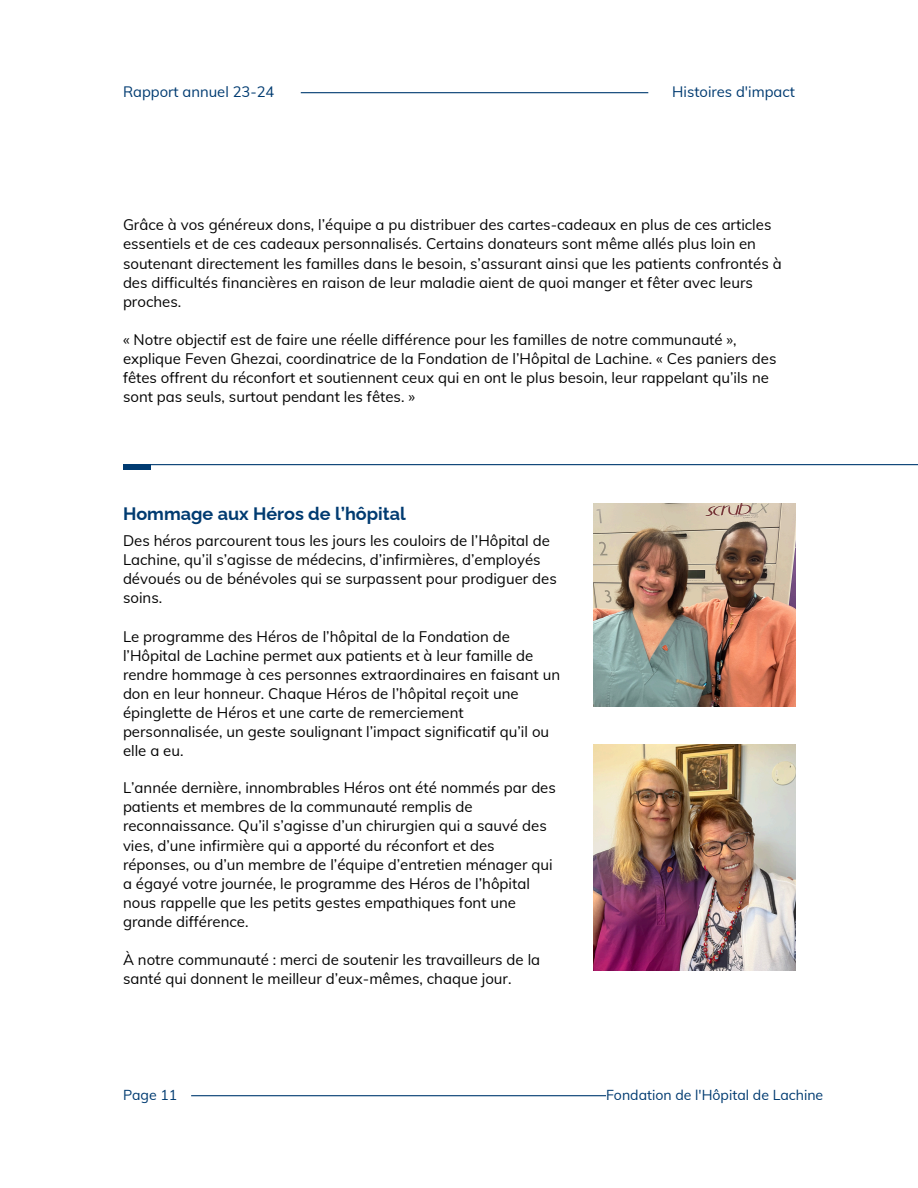
<style>
.page{position:relative;width:918px;height:1188px;background:#fff}
.page>*{position:absolute;margin:0;border:0;box-sizing:border-box;transform-origin:0 0}
.t1{font:700 18px "Raleway";color:#003b71}
.t2{font:15px/19.2px "Muli";color:#040404}
.t3{font:14.85px "Muli";color:#003b71}
.t4{font:14.1px "Muli";color:#003b71}
</style>
<div class="page">
<img style="left:594px;top:504px;width:201px;height:202px">
<hr style="left:123px;top:464px;width:795px;height:1px;background:#003b71">
<div style="left:123px;top:464px;width:28px;height:5px;background:#003b71"></div>
<hr style="left:301px;top:92px;width:347px;height:1px;background:#003b71">
<hr style="left:191px;top:1095px;width:415px;height:1px;background:#003b71">
<img style="left:594px;top:745px;width:201px;height:226px">
<p class="t3" style="left:123px;top:82px;width:153px">Rapport annuel 23-24</p>
<h1 class="t3" style="left:672px;top:82px;width:124px">Histoires d'impact</h1>
<p class="t2" style="left:123px;top:215px;width:660px">Grâce à vos généreux dons, l’équipe a pu distribuer des cartes-cadeaux en plus de ces articles essentiels et de ces cadeaux personnalisés. Certains donateurs sont même allés plus loin en soutenant directement les familles dans le besoin, s’assurant ainsi que les patients confrontés à des difficultés financières en raison de leur maladie aient de quoi manger et fêter avec leurs proches.</p>
<p class="t2" style="left:123px;top:330px;width:655px">« Notre objectif est de faire une réelle différence pour les familles de notre communauté », explique Feven Ghezai, coordinatrice de la Fondation de l’Hôpital de Lachine. « Ces paniers des fêtes offrent du réconfort et soutiennent ceux qui en ont le plus besoin, leur rappelant qu’ils ne sont pas seuls, surtout pendant les fêtes. »</p>
<p class="t1" style="left:123px;top:503px;width:284px">Hommage aux Héros de l’hôpital</p>
<p class="t2" style="left:123px;top:531px;width:435px">Des héros parcourent tous les jours les couloirs de l’Hôpital de Lachine, qu’il s’agisse de médecins, d’infirmières, d’employés dévoués ou de bénévoles qui se surpassent pour prodiguer des soins.</p>
<p class="t2" style="left:123px;top:626px;width:439px">Le programme des Héros de l’hôpital de la Fondation de l’Hôpital de Lachine permet aux patients et à leur famille de rendre hommage à ces personnes extraordinaires en faisant un don en leur honneur. Chaque Héros de l’hôpital reçoit une épinglette de Héros et une carte de remerciement personnalisée, un geste soulignant l’impact significatif qu’il ou elle a eu.</p>
<p class="t2" style="left:123px;top:778px;width:434px">L’année dernière, innombrables Héros ont été nommés par des patients et membres de la communauté remplis de reconnaissance. Qu’il s’agisse d’un chirurgien qui a sauvé des vies, d’une infirmière qui a apporté du réconfort et des réponses, ou d’un membre de l’équipe d’entretien ménager qui a égayé votre journée, le programme des Héros de l’hôpital nous rappelle que les petits gestes empathiques font une grande différence.</p>
<p class="t2" style="left:123px;top:950px;width:419px">À notre communauté : merci de soutenir les travailleurs de la santé qui donnent le meilleur d’eux-mêmes, chaque jour.</p>
<p class="t4" style="left:123px;top:1086px;width:56px">Page 11</p>
<p class="t4" style="left:606px;top:1086px;width:219px">Fondation de l'Hôpital de Lachine</p>
</div>
